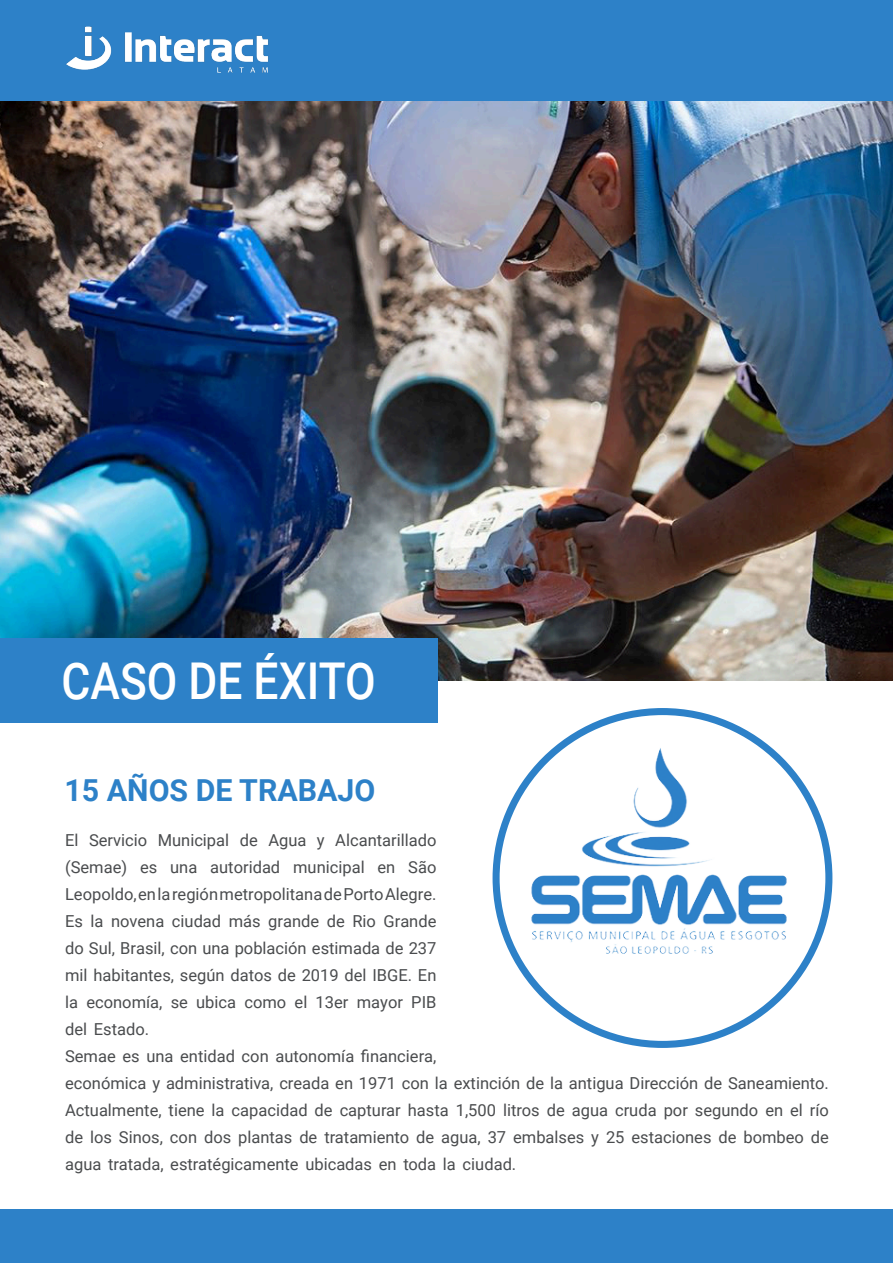
<style>
.page{position:relative;width:893px;height:1263px;background:#fff}
.page>*{position:absolute;margin:0;border:0;box-sizing:border-box;transform-origin:0 0}
.t1{font:500 50.7px "Roboto";color:#fff;scale:.87 1}
.t2{font:700 30.3px "Roboto";color:#2d81c8}
.t3{font:16.5px/27px "Roboto";color:#4a4c4e}
</style>
<div class="page">
<img style="left:0;top:101px;width:893px;height:580px">
<div style="left:0;top:638px;width:437px;height:85px;background:#2d81c8"></div>
<div style="left:0;top:0;width:893px;height:101px;background:#2d81c8"></div>
<div style="left:0;top:1209px;width:893px;height:54px;background:#2d81c8"></div>
<img style="left:66px;top:26px;width:203px;height:47px">
<img style="left:519px;top:744px;width:280px;height:225px">
<h1 class="t1" style="left:62px;top:661px;width:363px">CASO DE ÉXITO</h1>
<h2 class="t2" style="left:64px;top:779px;width:312px">15 AÑOS DE TRABAJO</h2>
<p class="t3" style="left:65px;top:828px;width:765px">El Servicio Municipal de Agua y Alcantarillado<br>(Semae) es una autoridad municipal en São<br>Leopoldo,enlaregiónmetropolitanadePortoAlegre.<br>Es la novena ciudad más grande de Rio Grande<br>do Sul, Brasil, con una población estimada de 237<br>mil habitantes, según datos de 2019 del IBGE. En<br>la economía, se ubica como el 13er mayor PIB<br>del Estado.<br>Semae es una entidad con autonomía financiera,<br>económica y administrativa, creada en 1971 con la extinción de la antigua Dirección de Saneamiento.<br>Actualmente, tiene la capacidad de capturar hasta 1,500 litros de agua cruda por segundo en el río de los Sinos, con dos plantas de tratamiento de agua, 37 embalses y 25 estaciones de bombeo de agua tratada, estratégicamente ubicadas en toda la ciudad.</p>
</div>
